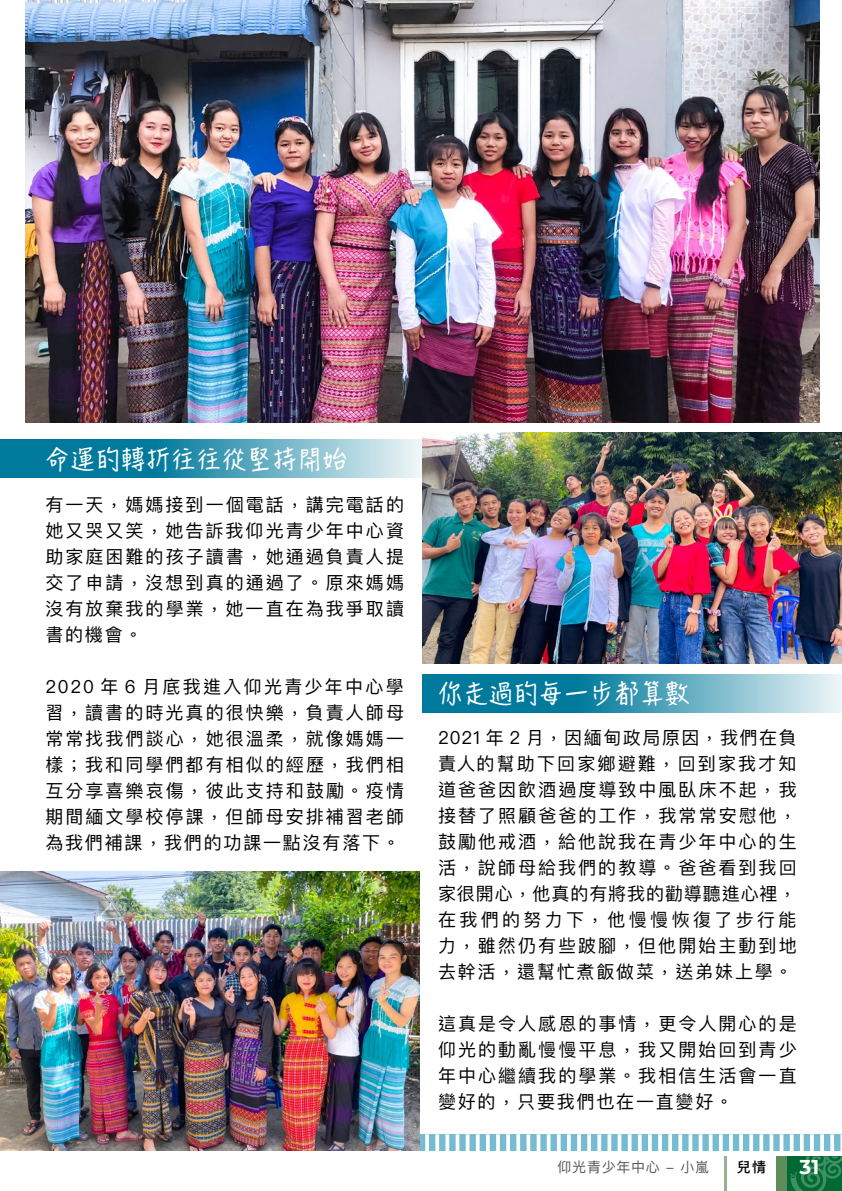
<style>
.page{position:relative;width:842px;height:1191px;background:#fff}
.page>*{position:absolute;margin:0;border:0;box-sizing:border-box;transform-origin:0 0}
.t1{font:24px "Hanzi Pen TC W5";letter-spacing:.05em;color:#fff}
.t2{font:700 20px "Montserrat Alternates";color:#fff}
.t3{font:18px/26px "Ping Fang TC";letter-spacing:.115em;color:#000;text-align:justify}
.t4{font:14px "Ping Fang HK";letter-spacing:.05em;color:#595757}
.t5{font:500 14px "Ping Fang TC";color:#000}
</style>
<div class="page">
<div style="left:0;top:1134px;width:842px;height:57px;background:#75bbd2"></div>
<svg style="left:0;top:440px;width:422px;height:38px;background:#4ca1b9"></svg>
<svg style="left:422px;top:674px;width:420px;height:38px;background:#4aa0b8"></svg>
<img style="left:0;top:872px;width:420px;height:279px">
<img style="left:422px;top:432px;width:420px;height:231px">
<svg style="left:425px;top:1134px;width:4px;height:17px"></svg>
<svg style="left:435px;top:1134px;width:4px;height:17px"></svg>
<svg style="left:445px;top:1134px;width:4px;height:17px"></svg>
<hr style="left:456px;top:1134px;width:3px;height:20px;background:#fff">
<hr style="left:466px;top:1134px;width:3px;height:20px;background:#fff">
<svg style="left:476px;top:1134px;width:4px;height:17px"></svg>
<svg style="left:486px;top:1134px;width:4px;height:17px"></svg>
<svg style="left:496px;top:1134px;width:4px;height:17px"></svg>
<svg style="left:506px;top:1134px;width:4px;height:17px"></svg>
<svg style="left:516px;top:1134px;width:4px;height:17px"></svg>
<svg style="left:526px;top:1134px;width:4px;height:17px"></svg>
<hr style="left:537px;top:1134px;width:3px;height:20px;background:#fff">
<hr style="left:547px;top:1134px;width:3px;height:20px;background:#fff">
<svg style="left:557px;top:1134px;width:4px;height:17px"></svg>
<svg style="left:567px;top:1134px;width:4px;height:17px"></svg>
<svg style="left:577px;top:1134px;width:4px;height:17px"></svg>
<svg style="left:587px;top:1134px;width:4px;height:17px"></svg>
<svg style="left:597px;top:1134px;width:4px;height:17px"></svg>
<svg style="left:607px;top:1134px;width:4px;height:17px"></svg>
<hr style="left:618px;top:1134px;width:3px;height:20px;background:#fff">
<hr style="left:628px;top:1134px;width:3px;height:20px;background:#fff">
<svg style="left:638px;top:1134px;width:4px;height:17px"></svg>
<svg style="left:648px;top:1134px;width:4px;height:17px"></svg>
<svg style="left:658px;top:1134px;width:4px;height:17px"></svg>
<svg style="left:668px;top:1134px;width:4px;height:17px"></svg>
<svg style="left:678px;top:1134px;width:4px;height:17px"></svg>
<svg style="left:688px;top:1134px;width:4px;height:17px"></svg>
<hr style="left:699px;top:1134px;width:3px;height:20px;background:#fff">
<hr style="left:709px;top:1134px;width:3px;height:20px;background:#fff">
<svg style="left:719px;top:1134px;width:4px;height:17px"></svg>
<svg style="left:729px;top:1134px;width:4px;height:17px"></svg>
<svg style="left:739px;top:1134px;width:4px;height:17px"></svg>
<svg style="left:749px;top:1134px;width:4px;height:17px"></svg>
<svg style="left:759px;top:1134px;width:4px;height:17px"></svg>
<svg style="left:769px;top:1134px;width:4px;height:17px"></svg>
<hr style="left:780px;top:1134px;width:3px;height:20px;background:#fff">
<img style="left:26px;top:0;width:793px;height:423px">
<div style="left:0;top:1151px;width:842px;height:40px;background:#fff"></div>
<svg style="left:786px;top:1156px;width:3px;height:35px"></svg>
<div style="left:776px;top:1156px;width:10px;height:35px;background:#5e8c5b"></div>
<hr style="left:724px;top:1156px;width:3px;height:35px;background:#9ab18f">
<svg style="left:789px;top:1134px;width:53px;height:57px"></svg>
<h1 class="t1" style="left:45px;top:444px;width:303px">命運的轉折往往從堅持開始</h1>
<p class="t3" style="left:45px;top:491px;width:360px">有一天，媽媽接到一個電話，講完電話的她又哭又笑，她告訴我仰光青少年中心資助家庭困難的孩子讀書，她通過負責人提交了申請，沒想到真的通過了。原來媽媽沒有放棄我的學業，她一直在為我爭取讀書的機會。</p>
<p class="t3" style="left:45px;top:673px;width:360px">2020 年 6 月底我進入仰光青少年中心學習，讀書的時光真的很快樂，負責人師母常常找我們談心，她很溫柔，就像媽媽一樣；我和同學們都有相似的經歷，我們相互分享喜樂哀傷，彼此支持和鼓勵。疫情期間緬文學校停課，但師母安排補習老師為我們補課，我們的功課一點沒有落下。</p>
<h1 class="t1" style="left:438px;top:678px;width:253px">你走過的每一步都算數</h1>
<p class="t3" style="left:438px;top:724px;width:360px">2021 年 2 月，因緬甸政局原因，我們在負責人的幫助下回家鄉避難，回到家我才知道爸爸因飲酒過度導致中風臥床不起，我接替了照顧爸爸的工作，我常常安慰他，鼓勵他戒酒，給他說我在青少年中心的生活，說師母給我們的教導。爸爸看到我回家很開心，他真的有將我的勸導聽進心裡，在我們的努力下，他慢慢恢復了步行能力，雖然仍有些跛腳，但他開始主動到地去幹活，還幫忙煮飯做菜，送弟妹上學。</p>
<p class="t3" style="left:438px;top:1010px;width:360px">這真是令人感恩的事情，更令人開心的是仰光的動亂慢慢平息，我又開始回到青少年中心繼續我的學業。我相信生活會一直變好的，只要我們也在一直變好。</p>
<p class="t4" style="left:558px;top:1158px;width:153px">仰光青少年中心 - 小嵐</p>
<p class="t5" style="left:737px;top:1158px;width:31px">兒情</p>
<p class="t2" style="left:799px;top:1153px;width:21px">31</p>
</div>
